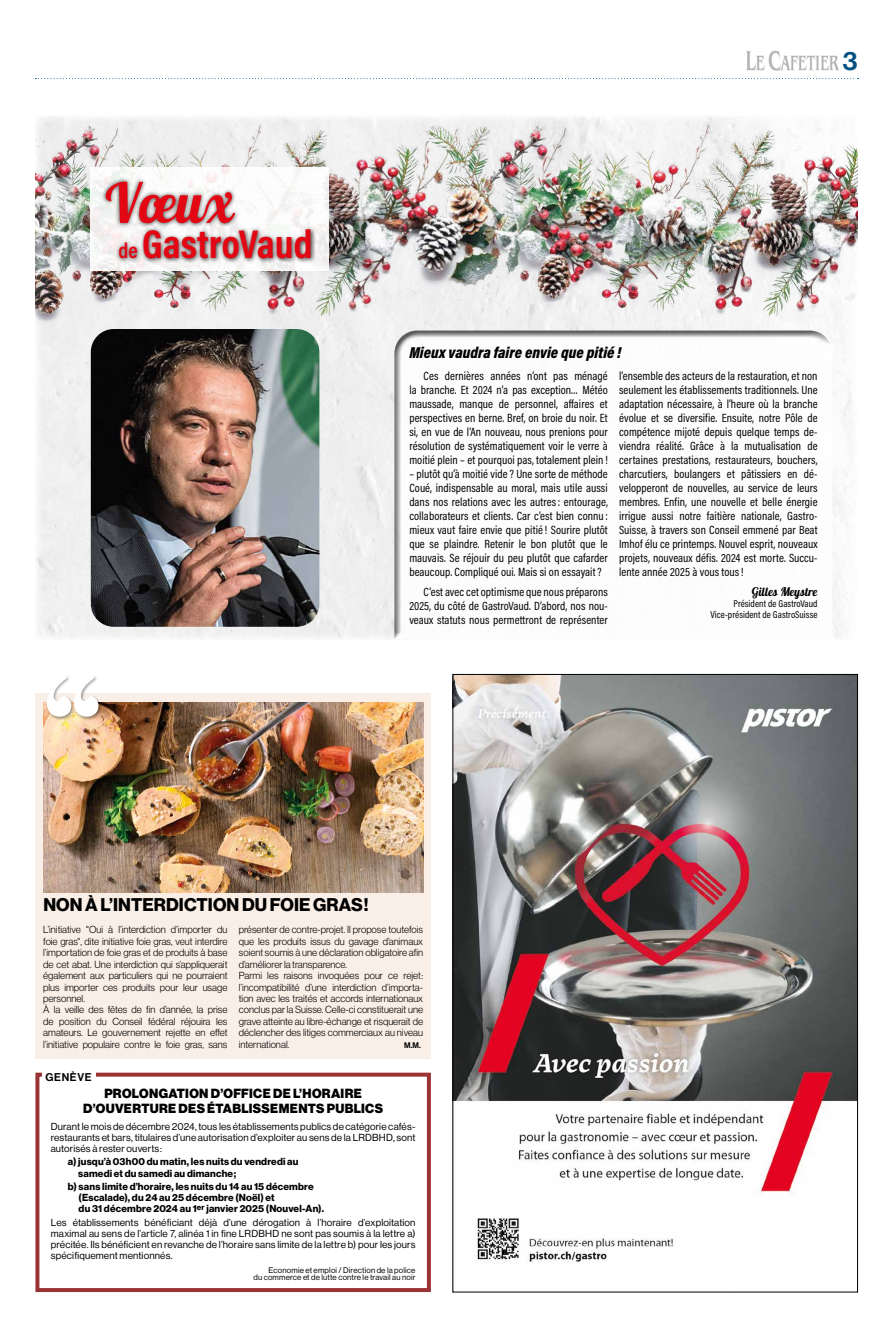
<style>
.page{position:relative;width:893px;height:1333px;background:#fff}
.page>*{position:absolute;margin:0;border:0;box-sizing:border-box;transform-origin:0 0}
.t1{font:55px "Lobster";color:#e30613}
.t2{font:700 40.4px "Acumin Pro Cond";letter-spacing:.005em;color:#e30613}
.t3{font:26px "N Haas Grotesk DS Pro 65 Md";color:#005081}
.t4{font:18px "N Haas Grotesk DS Pro 75 Bd";letter-spacing:.005em;color:#000}
.t5{font:italic 900 16px "Acumin Pro Cond";letter-spacing:.005em;color:#000}
.Titre{font:13px/15px "N Haas Grotesk DS Pro 95 Blk";letter-spacing:.03em;color:#000;text-align:center}
.t6{font:12px/14px "Acumin Pro Cond";letter-spacing:.005em;color:#000;text-align:justify}
.t7{font:12px "Lobster";letter-spacing:.005em;color:#000}
.Titre-2{font:11px "N Haas Grotesk DS Pro 65 Md";letter-spacing:.065em;color:#000}
.t8{font:10px/11.4px "N Haas Grotesk DS Pro 45 Lt";color:#000;text-align:justify}
.Titre-3{font:10px/11px "N Haas Grotesk DS Pro 55 Rg";letter-spacing:.015em;color:#000;text-align:justify}
.Titre-4{font:10px/11px "N Haas Grotesk DS Pro 75 Bd";letter-spacing:.02em;color:#000}
.t9{font:10px "Acumin Pro Cond";letter-spacing:.005em;color:#000}
.Titre-5{font:8px/7px "N Haas Grotesk DS Pro 55 Rg";letter-spacing:.025em;color:#000;text-align:right}
.t10{font:8px "N Haas Grotesk DS Pro 65 Md";color:#000}
.s1{font-weight:600;font-size:21.9px}
</style>
<div class="page">
<img style="left:747px;top:51px;width:92px;height:20px">
<svg style="left:35px;top:78px;width:823px;height:1px"></svg>
<img style="left:36px;top:336px;width:816px;height:303px">
<img style="left:35px;top:116px;width:822px;height:220px">
<img style="left:91px;top:329px;width:228px;height:297px">
<div style="left:387px;top:323px;width:446px;height:316px;background:#fcfcfc"></div>
<div style="left:91px;top:168px;width:238px;height:103px;background:#fff"></div>
<div style="left:101px;top:177px;width:139px;height:51px;background:#000;opacity:.75"></div>
<div style="left:115px;top:226px;width:201px;height:38px;background:#000;opacity:.75"></div>
<img style="left:455px;top:676px;width:401px;height:586px">
<div style="left:35px;top:693px;width:396px;height:365px;background:#faefe7"></div>
<img style="left:43px;top:702px;width:380px;height:190px">
<div style="left:46px;top:675px;width:56px;height:45px;background:#000;opacity:.35"></div>
<svg style="left:47px;top:676px;width:51px;height:40px"></svg>
<div style="left:35px;top:1072px;width:396px;height:219px;border:4px solid #9a3334"></div>
<div style="left:43px;top:1072px;width:53px;height:9px;background:#fff"></div>
<p class="t1" style="left:105px;top:168px;width:129px">Vœux</p>
<p class="t2" style="left:118px;top:218px;width:196px"><span class="s1">de</span> GastroVaud</p>
<h3 class="t3" style="left:843px;top:45px;width:16px">3</h3>
<p class="t5" style="left:409px;top:342px;width:213px">Mieux vaudra faire envie que pitié !</p>
<p class="t6" style="left:409px;top:369px;width:200px;text-indent:14px">Ces dernières années n’ont pas ménagé la branche. Et 2024 n’a pas exception… Météo maussade, manque de personnel, affaires et perspectives en berne. Bref, on broie du noir. Et si, en vue de l’An nouveau, nous prenions pour résolution de systématiquement voir le verre à moitié plein – et pourquoi pas, totalement plein !</p>
<p class="t6" style="left:409px;top:467px;width:200px">– plutôt qu’à moitié vide ? Une sorte de méthode Coué, indispensable au moral, mais utile aussi dans nos relations avec les autres: entourage, collaborateurs et clients. Car c’est bien connu : mieux vaut faire envie que pitié ! Sourire plutôt que se plaindre. Retenir le bon plutôt que le mauvais. Se réjouir du peu plutôt que cafarder beaucoup. Compliqué oui. Mais si on essayait?</p>
<p class="t6" style="left:409px;top:584px;width:200px;text-indent:14px">C’est avec cet optimisme que nous préparons 2025, du côté de GastroVaud. D’abord, nos nou&shy;veaux statuts nous permettront de représenter</p>
<p class="t6" style="left:619px;top:369px;width:200px">l’ensemble des acteurs de la restauration, et non seulement les établissements traditionnels. Une adaptation nécessaire, à l’heure où la branche évolue et se diversifie. Ensuite, notre Pôle de compétence mijoté depuis quelque temps de&shy;viendra réalité. Grâce à la mutualisation de certaines prestations, restaurateurs, bouchers, charcutiers, boulangers et pâtissiers en dé&shy;velopperont de nouvelles, au service de leurs membres. Enfin, une nouvelle et belle énergie irrigue aussi notre faitière nationale, Gastro-Suisse, à travers son Conseil emmené par Beat Imhof élu ce printemps. Nouvel esprit, nouveaux projets, nouveaux défis. 2024 est morte. Succu&shy;lente année 2025 à vous tous!</p>
<p class="t7" style="left:752px;top:584px;width:67px">Gilles Meystre</p>
<p class="t9" style="left:733px;top:597px;width:86px">Président de GastroVaud</p>
<p class="t9" style="left:710px;top:608px;width:109px">Vice-président de GastroSuisse</p>
<p class="t4" style="left:43px;top:894px;width:327px">NON À L’INTERDICTION DU FOIE GRAS !</p>
<p class="t8" style="left:43px;top:924px;width:186px">L’initiative "Oui à l’interdiction d’importer du foie gras", dite initiative foie gras, veut interdire l’importation de foie gras et de produits à base de cet abat. Une interdiction qui s’appliquerait également aux particuliers qui ne pourraient plus importer ces produits pour leur usage personnel.</p>
<p class="t8" style="left:43px;top:1004px;width:186px">À la veille des fêtes de fin d’année, la prise de position du Conseil fédéral réjouira les amateurs. Le gouvernement rejette en effet l’initiative populaire contre le foie gras, sans</p>
<p class="t8" style="left:239px;top:924px;width:186px">présenter de contre-projet. Il propose toutefois que les produits issus du gavage d’animaux soient soumis à une déclaration obligatoire afin d’améliorer la transparence.</p>
<p class="t8" style="left:239px;top:969px;width:186px">Parmi les raisons invoquées pour ce rejet : l’incompatibilité d’une interdiction d’importa&shy;tion avec les traités et accords internationaux conclus par la Suisse. Celle-ci constituerait une grave atteinte au libre-échange et risquerait de déclencher des litiges commerciaux au niveau international.</p>
<p class="t10" style="left:404px;top:1040px;width:18px">M.M.</p>
<p class="Titre-2" style="left:45px;top:1070px;width:48px">GENÈVE</p>
<p class="Titre" style="left:83px;top:1085px;width:301px">PROLONGATION D’OFFICE DE L’HORAIRE<br>D’OUVERTURE DES ÉTABLISSEMENTS PUBLICS</p>
<p class="Titre-3" style="left:51px;top:1120px;width:366px">Durant le mois de décembre 2024, tous les établissements publics de catégorie cafés&shy;restaurants et bars, titulaires d’une autorisation d’exploiter au sens de la LRDBHD, sont autorisés à rester ouverts :</p>
<p class="Titre-4" style="left:78px;top:1156px;width:222px;text-indent:-10px">a) jusqu’à 03h00 du matin, les nuits du vendredi au samedi et du samedi au dimanche ;</p>
<p class="Titre-4" style="left:79px;top:1181px;width:247px;text-indent:-11px">b) sans limite d’horaire, les nuits du 14 au 15 décembre (Escalade), du 24 au 25 décembre (Noël) et<br>du 31 décembre 2024 au 1<sup>er</sup> janvier 2025 (Nouvel-An).</p>
<p class="Titre-3" style="left:51px;top:1217px;width:366px">Les établissements bénéficiant déjà d’une dérogation à l’horaire d’exploitation maximal au sens de l’article 7, alinéa 1 in fine LRDBHD ne sont pas soumis à la lettre a) précitée. Ils bénéficient en revanche de l’horaire sans limite de la lettre b) pour les jours spécifiquement mentionnés.</p>
<p class="Titre-5" style="left:253px;top:1266px;width:164px">Economie et emploi / Direction de la police<br>du commerce et de lutte contre le travail au noir</p>
</div>
